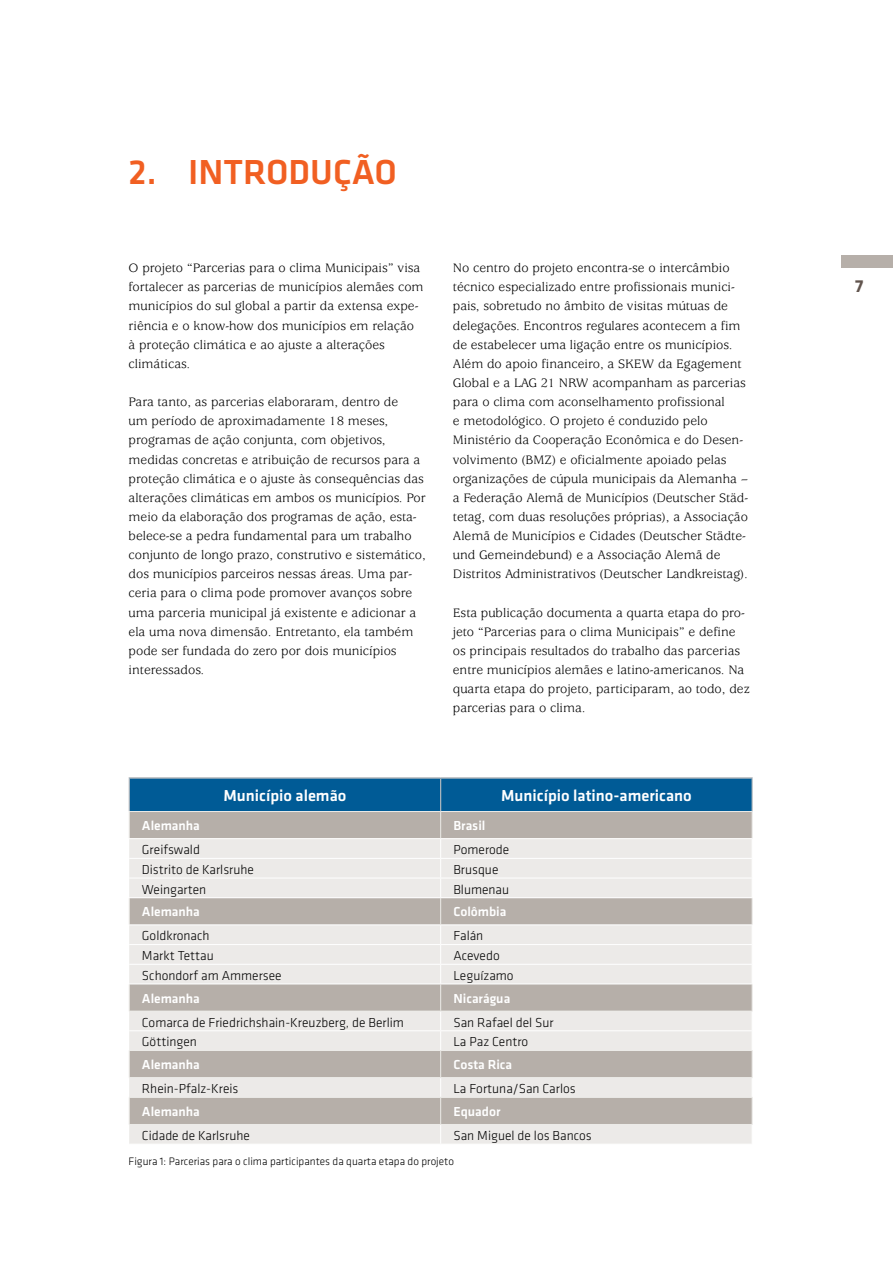
<style>
.page{position:relative;width:893px;height:1263px;background:#fff}
.page>*{position:absolute;margin:0;border:0;box-sizing:border-box;transform-origin:0 0}
.t1{font:500 36px "Klavika Basic";color:#f15f22}
.t2{font:700 18px "Klavika Basic";color:#61544d}
.Kastenheads{font:500 16.5px "Klavika Basic";color:#fff}
.t3{font:13.5px/19.2px "Usherwood Std";color:#000}
.Tabellentext{font:300 13.5px "Klavika Basic";color:#000}
.Tabellentext-2{font:500 13.5px "Klavika Basic";color:#fff}
.t4{font:300 11.25px "Klavika Basic";color:#000}
</style>
<div class="page">
<div style="left:842px;top:255px;width:51px;height:13px;background:#b6afa9"></div>
<hr style="left:129px;top:777px;width:312px;height:2px;background:#bec0c2">
<hr style="left:441px;top:777px;width:312px;height:2px;background:#bec0c2">
<svg style="left:129px;top:778px;width:624px;height:366px;background:#c4c9cb"></svg>
<hr style="left:129px;top:897px;width:312px;height:1px;background:#fff">
<hr style="left:441px;top:897px;width:311px;height:1px;background:#fff">
<h1 class="t1" style="left:129px;top:148px;width:270px">2. INTRODUÇÃO</h1>
<p class="t3" style="left:129px;top:259px;width:297px">O projeto “Parcerias para o clima Municipais” visa fortalecer as parcerias de municípios alemães com municípios do sul global a partir da extensa expe&shy;riência e o know-how dos municípios em relação à proteção climática e ao ajuste a alterações climáticas.</p>
<p class="t3" style="left:129px;top:393px;width:299px">Para tanto, as parcerias elaboraram, dentro de<br>um período de aproximadamente 18 meses, programas de ação conjunta, com objetivos, medidas concretas e atribuição de recursos para a proteção climática e o ajuste às consequências das alterações climáticas em ambos os municípios. Por meio da elaboração dos programas de ação, esta&shy;belece-se a pedra fundamental para um trabalho conjunto de longo prazo, construtivo e sistemático, dos municípios parceiros nessas áreas. Uma par&shy;ceria para o clima pode promover avanços sobre uma parceria municipal já existente e adicionar a ela uma nova dimensão. Entretanto, ela também pode ser fundada do zero por dois municípios interessados.</p>
<p class="t3" style="left:453px;top:259px;width:297px">No centro do projeto encontra-se o intercâmbio técnico especializado entre profissionais munici&shy;pais, sobretudo no âmbito de visitas mútuas de delegações. Encontros regulares acontecem a fim de estabelecer uma ligação entre os municípios.<br>Além do apoio financeiro, a SKEW da Egagement Global e a LAG 21 NRW acompanham as parcerias para o clima com aconselhamento profissional<br>e metodológico. O projeto é conduzido pelo Ministério da Cooperação Econômica e do Desen&shy;volvimento (BMZ) e oficialmente apoiado pelas organizações de cúpula municipais da Alemanha – a Federação Alemã de Municípios (Deutscher Städ&shy;tetag, com duas resoluções próprias), a Associação Alemã de Municípios e Cidades (Deutscher Städte&shy;und Gemeindebund) e a Associação Alemã de Distritos Administrativos (Deutscher Landkreistag).</p>
<p class="t3" style="left:453px;top:603px;width:299px">Esta publicação documenta a quarta etapa do pro&shy;jeto “Parcerias para o clima Municipais” e define os principais resultados do trabalho das parcerias entre municípios alemães e latino-americanos. Na quarta etapa do projeto, participaram, ao todo, dez parcerias para o clima.</p>
<p class="Kastenheads" style="left:223px;top:784px;width:124px">Município alemão</p>
<p class="Kastenheads" style="left:501px;top:784px;width:192px">Município latino-americano</p>
<p class="Tabellentext-2" style="left:142px;top:816px;width:59px">Alemanha</p>
<p class="Tabellentext-2" style="left:453px;top:816px;width:33px">Brasil</p>
<p class="Tabellentext" style="left:142px;top:841px;width:59px">Greifswald</p>
<p class="Tabellentext" style="left:453px;top:841px;width:57px">Pomerode</p>
<p class="Tabellentext" style="left:142px;top:861px;width:114px">Distrito de Karlsruhe</p>
<p class="Tabellentext" style="left:453px;top:861px;width:47px">Brusque</p>
<p class="Tabellentext" style="left:142px;top:881px;width:66px">Weingarten</p>
<p class="Tabellentext" style="left:453px;top:881px;width:57px">Blumenau</p>
<p class="Tabellentext-2" style="left:142px;top:903px;width:59px">Alemanha</p>
<p class="Tabellentext-2" style="left:453px;top:903px;width:55px">Colômbia</p>
<p class="Tabellentext" style="left:142px;top:928px;width:69px">Goldkronach</p>
<p class="Tabellentext" style="left:453px;top:928px;width:31px">Falán</p>
<p class="Tabellentext" style="left:142px;top:947px;width:73px">Markt Tettau</p>
<p class="Tabellentext" style="left:453px;top:947px;width:48px">Acevedo</p>
<p class="Tabellentext" style="left:142px;top:967px;width:141px">Schondorf am Ammersee</p>
<p class="Tabellentext" style="left:453px;top:967px;width:62px">Leguízamo</p>
<p class="Tabellentext-2" style="left:142px;top:989px;width:59px">Alemanha</p>
<p class="Tabellentext-2" style="left:453px;top:989px;width:58px">Nicarágua</p>
<p class="Tabellentext" style="left:142px;top:1014px;width:263px">Comarca de Friedrichshain-Kreuzberg, de Berlim</p>
<p class="Tabellentext" style="left:453px;top:1014px;width:102px">San Rafael del Sur</p>
<p class="Tabellentext" style="left:142px;top:1034px;width:56px">Göttingen</p>
<p class="Tabellentext" style="left:453px;top:1034px;width:76px">La Paz Centro</p>
<p class="Tabellentext-2" style="left:142px;top:1055px;width:59px">Alemanha</p>
<p class="Tabellentext-2" style="left:453px;top:1055px;width:60px">Costa Rica</p>
<p class="Tabellentext" style="left:142px;top:1080px;width:98px">Rhein-Pfalz-Kreis</p>
<p class="Tabellentext" style="left:453px;top:1080px;width:124px">La Fortuna/San Carlos</p>
<p class="Tabellentext-2" style="left:142px;top:1102px;width:59px">Alemanha</p>
<p class="Tabellentext-2" style="left:453px;top:1102px;width:49px">Equador</p>
<p class="Tabellentext" style="left:142px;top:1127px;width:109px">Cidade de Karlsruhe</p>
<p class="Tabellentext" style="left:453px;top:1127px;width:140px">San Miguel de los Bancos</p>
<p class="t4" style="left:129px;top:1154px;width:327px">Figura 1: Parcerias para o clima participantes da quarta etapa do projeto</p>
<h2 class="t2" style="left:855px;top:273px;width:10px">7</h2>
</div>
